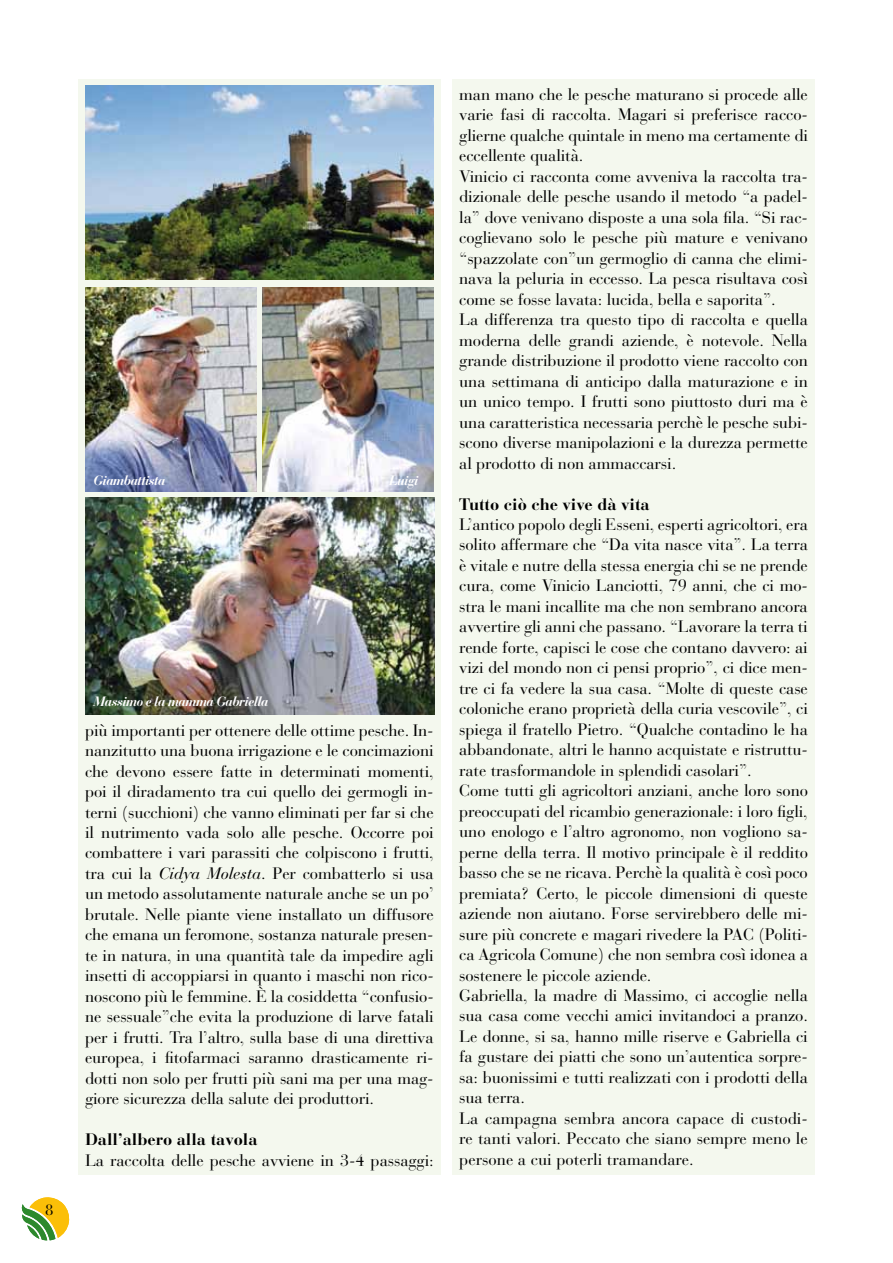
<style>
.page{position:relative;width:893px;height:1263px;background:#fff}
.page>*{position:absolute;margin:0;border:0;box-sizing:border-box;transform-origin:0 0}
.t1{font:16.5px/20.5px "Bauer Bodoni";letter-spacing:-.01em;color:#000}
.t2{font:700 16.5px "Bauer Bodoni";color:#000}
.t3{font:15px "Bauer Bodoni";color:#000}
.t4{font:italic 700 13.5px "Bauer Bodoni";letter-spacing:-.05em;color:#fff}
.s1{font-style:italic}
</style>
<div class="page">
<div style="left:452px;top:80px;width:363px;height:1095px;background:#f4f8ee"></div>
<div style="left:78px;top:80px;width:363px;height:1095px;background:#f4f8ee"></div>
<svg style="left:21px;top:1197px;width:49px;height:43px"></svg>
<img style="left:85px;top:85px;width:349px;height:194px">
<img style="left:263px;top:287px;width:171px;height:204px">
<img style="left:85px;top:287px;width:171px;height:204px">
<img style="left:85px;top:497px;width:350px;height:218px">
<p class="t3" style="left:45px;top:1201px;width:10px">8</p>
<p class="t4" style="left:94px;top:472px;width:74px">Giambattista</p>
<p class="t4" style="left:94px;top:693px;width:177px">Massimo e la mamma Gabriella</p>
<p class="t4" style="left:389px;top:472px;width:31px">Luigi</p>
<p class="t1" style="left:85px;top:720px;width:350px;text-align:justify">più importanti per ottenere delle ottime pesche. In&shy;nanzitutto una buona irrigazione e le concimazioni che devono essere fatte in determinati momenti, poi il diradamento tra cui quello dei germogli in&shy;terni (succhioni) che vanno eliminati per far si che il nutrimento vada solo alle pesche. Occorre poi combattere i vari parassiti che colpiscono i frutti, tra cui la <span class="s1">Cidya Molesta</span>. Per combatterlo si usa un metodo assolutamente naturale anche se un po’ brutale. Nelle piante viene installato un diffusore che emana un feromone, sostanza naturale presen&shy;te in natura, in una quantità tale da impedire agli insetti di accoppiarsi in quanto i maschi non rico&shy;noscono più le femmine. È la cosiddetta “confusio&shy;ne sessuale”che evita la produzione di larve fatali per i frutti. Tra l’altro, sulla base di una direttiva europea, i fitofarmaci saranno drasticamente ri&shy;dotti non solo per frutti più sani ma per una mag&shy;giore sicurezza della salute dei produttori.</p>
<p class="t2" style="left:85px;top:1129px;width:174px">Dall’albero alla tavola</p>
<p class="t1" style="left:85px;top:1150px;width:350px">La raccolta delle pesche avviene in 3-4 passaggi:</p>
<p class="t1" style="left:459px;top:84px;width:350px">man mano che le pesche maturano si procede alle varie fasi di raccolta. Magari si preferisce racco&shy;glierne qualche quintale in meno ma certamente di eccellente qualità.<br>Vinicio ci racconta come avveniva la raccolta tra&shy;dizionale delle pesche usando il metodo “a padel&shy;la” dove venivano disposte a una sola fila. “Si rac&shy;coglievano solo le pesche più mature e venivano “spazzolate con”un germoglio di canna che elimi&shy;nava la peluria in eccesso. La pesca risultava così come se fosse lavata: lucida, bella e saporita”.<br>La differenza tra questo tipo di raccolta e quella moderna delle grandi aziende, è notevole. Nella grande distribuzione il prodotto viene raccolto con una settimana di anticipo dalla maturazione e in un unico tempo. I frutti sono piuttosto duri ma è una caratteristica necessaria perchè le pesche subi&shy;scono diverse manipolazioni e la durezza permette al prodotto di non ammaccarsi.</p>
<p class="t2" style="left:459px;top:494px;width:192px">Tutto ciò che vive dà vita</p>
<p class="t1" style="left:459px;top:514px;width:350px">L’antico popolo degli Esseni, esperti agricoltori, era solito affermare che “Da vita nasce vita”. La terra è vitale e nutre della stessa energia chi se ne prende cura, come Vinicio Lanciotti, 79 anni, che ci mo&shy;stra le mani incallite ma che non sembrano ancora avvertire gli anni che passano. “Lavorare la terra ti rende forte, capisci le cose che contano davvero: ai vizi del mondo non ci pensi proprio”, ci dice men&shy;tre ci fa vedere la sua casa. “Molte di queste case coloniche erano proprietà della curia vescovile”, ci spiega il fratello Pietro. “Qualche contadino le ha abbandonate, altri le hanno acquistate e ristruttu&shy;rate trasformandole in splendidi casolari”.<br>Come tutti gli agricoltori anziani, anche loro sono preoccupati del ricambio generazionale: i loro figli, uno enologo e l’altro agronomo, non vogliono sa&shy;perne della terra. Il motivo principale è il reddito basso che se ne ricava. Perchè la qualità è così poco premiata? Certo, le piccole dimensioni di queste aziende non aiutano. Forse servirebbero delle mi&shy;sure più concrete e magari rivedere la PAC (Politi&shy;ca Agricola Comune) che non sembra così idonea a sostenere le piccole aziende.<br>Gabriella, la madre di Massimo, ci accoglie nella sua casa come vecchi amici invitandoci a pranzo.<br>Le donne, si sa, hanno mille riserve e Gabriella ci fa gustare dei piatti che sono un’autentica sorpre&shy;sa: buonissimi e tutti realizzati con i prodotti della sua terra.<br>La campagna sembra ancora capace di custodi&shy;re tanti valori. Peccato che siano sempre meno le persone a cui poterli tramandare.</p>
</div>
